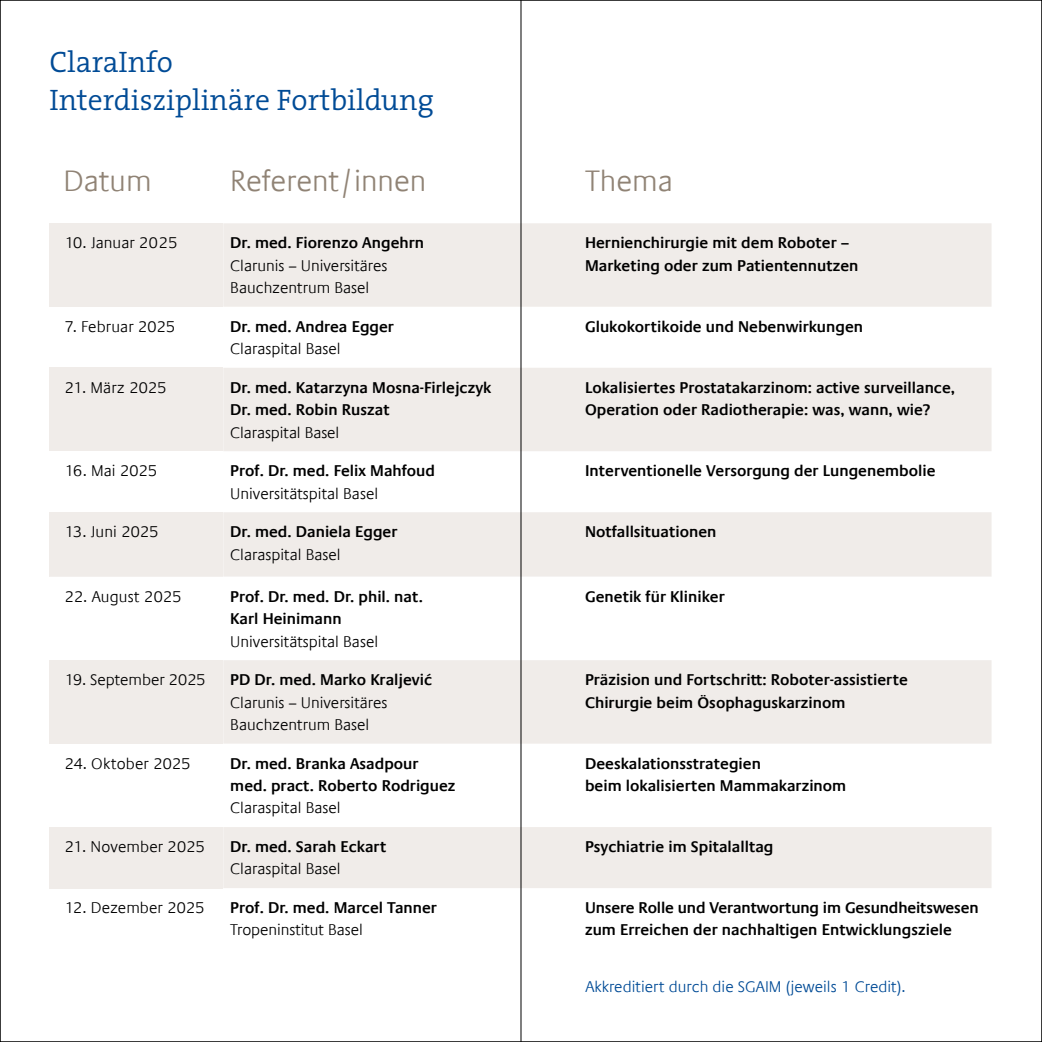
<style>
.page{position:relative;width:1042px;height:1042px;background:#fff}
.page>*{position:absolute;margin:0;border:0;box-sizing:border-box;transform-origin:0 0}
.t1{font:300 29.75px/38.5px "The Serif";color:#004b96}
.t2{font:300 29.75px "Praxis Com";color:#908375}
.t3{font:600 15.75px/22.4px "Praxis Com";color:#000}
.t4{font:300 15.75px/22.4px "Praxis Com";color:#000}
.t5{font:300 15.75px "Praxis Com";color:#004b96}
</style>
<div class="page">
<div style="left:50px;top:223px;width:173px;height:84px;background:#f0ece9"></div>
<div style="left:223px;top:223px;width:768px;height:84px;background:#f0ece9"></div>
<div style="left:50px;top:368px;width:173px;height:83px;background:#f0ece9"></div>
<div style="left:223px;top:368px;width:768px;height:83px;background:#f0ece9"></div>
<div style="left:50px;top:512px;width:173px;height:65px;background:#f0ece9"></div>
<div style="left:223px;top:512px;width:768px;height:65px;background:#f0ece9"></div>
<div style="left:50px;top:660px;width:173px;height:83px;background:#f0ece9"></div>
<div style="left:223px;top:660px;width:768px;height:83px;background:#f0ece9"></div>
<div style="left:50px;top:827px;width:173px;height:61px;background:#f0ece9"></div>
<div style="left:223px;top:827px;width:768px;height:61px;background:#f0ece9"></div>
<hr style="left:521px;top:0;width:1px;height:1042px;background:#000">
<h1 class="t1" style="left:49px;top:42px;width:386px">ClaraInfo<br>Interdisziplinäre Fortbildung</h1>
<h1 class="t2" style="left:63px;top:164px;width:90px">Datum</h1>
<h1 class="t2" style="left:230px;top:164px;width:198px">Referent/innen</h1>
<h1 class="t2" style="left:585px;top:164px;width:89px">Thema</h1>
<p class="t4" style="left:64px;top:232px;width:115px">10. Januar 2025</p>
<p class="t3" style="left:230px;top:232px;width:195px">Dr. med. Fiorenzo Angehrn</p>
<p class="t4" style="left:230px;top:254px;width:159px">Clarunis – Universitäres<br>Bauchzentrum Basel</p>
<p class="t3" style="left:585px;top:232px;width:275px">Hernienchirurgie mit dem Roboter –<br>Marketing oder zum Patientennutzen</p>
<p class="t4" style="left:64px;top:315px;width:113px">7. Februar 2025</p>
<p class="t3" style="left:230px;top:315px;width:165px">Dr. med. Andrea Egger</p>
<p class="t4" style="left:230px;top:338px;width:112px">Claraspital Basel</p>
<p class="t3" style="left:585px;top:315px;width:280px">Glukokortikoide und Nebenwirkungen</p>
<p class="t4" style="left:64px;top:376px;width:104px">21. März 2025</p>
<p class="t3" style="left:230px;top:376px;width:263px">Dr. med. Katarzyna Mosna-Firlejczyk<br>Dr. med. Robin Ruszat</p>
<p class="t4" style="left:230px;top:421px;width:111px">Claraspital Basel</p>
<p class="t3" style="left:585px;top:376px;width:371px">Lokalisiertes Prostatakarzinom: active surveillance,<br>Operation oder Radiotherapie: was, wann, wie?</p>
<p class="t4" style="left:64px;top:460px;width:95px">16. Mai 2025</p>
<p class="t3" style="left:230px;top:459px;width:206px">Prof. Dr. med. Felix Mahfoud</p>
<p class="t4" style="left:230px;top:482px;width:149px">Universitätspital Basel</p>
<p class="t3" style="left:585px;top:459px;width:352px">Interventionelle Versorgung der Lungenembolie</p>
<p class="t4" style="left:64px;top:521px;width:96px">13. Juni 2025</p>
<p class="t3" style="left:230px;top:521px;width:169px">Dr. med. Daniela Egger</p>
<p class="t4" style="left:230px;top:543px;width:112px">Claraspital Basel</p>
<p class="t3" style="left:585px;top:521px;width:133px">Notfallsituationen</p>
<p class="t4" style="left:64px;top:585px;width:119px">22. August 2025</p>
<p class="t3" style="left:230px;top:585px;width:194px">Prof. Dr. med. Dr. phil. nat.<br>Karl Heinimann</p>
<p class="t4" style="left:230px;top:630px;width:149px">Universitätspital Basel</p>
<p class="t3" style="left:585px;top:585px;width:141px">Genetik für Kliniker</p>
<p class="t4" style="left:64px;top:669px;width:143px">19. September 2025</p>
<p class="t3" style="left:230px;top:668px;width:203px">PD Dr. med. Marko Kraljević</p>
<p class="t4" style="left:230px;top:691px;width:159px">Clarunis – Universitäres<br>Bauchzentrum Basel</p>
<p class="t3" style="left:585px;top:668px;width:324px">Präzision und Fortschritt: Roboter-assistierte<br>Chirurgie beim Ösophaguskarzinom</p>
<p class="t4" style="left:64px;top:752px;width:128px">24. Oktober 2025</p>
<p class="t3" style="left:230px;top:752px;width:227px">Dr. med. Branka Asadpour med. pract. Roberto Rodriguez</p>
<p class="t4" style="left:230px;top:797px;width:112px">Claraspital Basel</p>
<p class="t3" style="left:585px;top:752px;width:263px">Deeskalationsstrategien<br>beim lokalisierten Mammakarzinom</p>
<p class="t4" style="left:64px;top:835px;width:142px">21. November 2025</p>
<p class="t3" style="left:230px;top:835px;width:158px">Dr. med. Sarah Eckart</p>
<p class="t4" style="left:230px;top:858px;width:112px">Claraspital Basel</p>
<p class="t3" style="left:585px;top:835px;width:190px">Psychiatrie im Spitalalltag</p>
<p class="t4" style="left:64px;top:896px;width:142px">12. Dezember 2025</p>
<p class="t3" style="left:230px;top:896px;width:208px">Prof. Dr. med. Marcel Tanner</p>
<p class="t4" style="left:230px;top:919px;width:134px">Tropeninstitut Basel</p>
<p class="t3" style="left:585px;top:896px;width:395px">Unsere Rolle und Verantwortung im Gesundheitswesen zum Erreichen der nachhaltigen Entwicklungsziele</p>
<p class="t5" style="left:585px;top:978px;width:322px">Akkreditiert durch die SGAIM (jeweils 1 Credit).</p>
</div>
